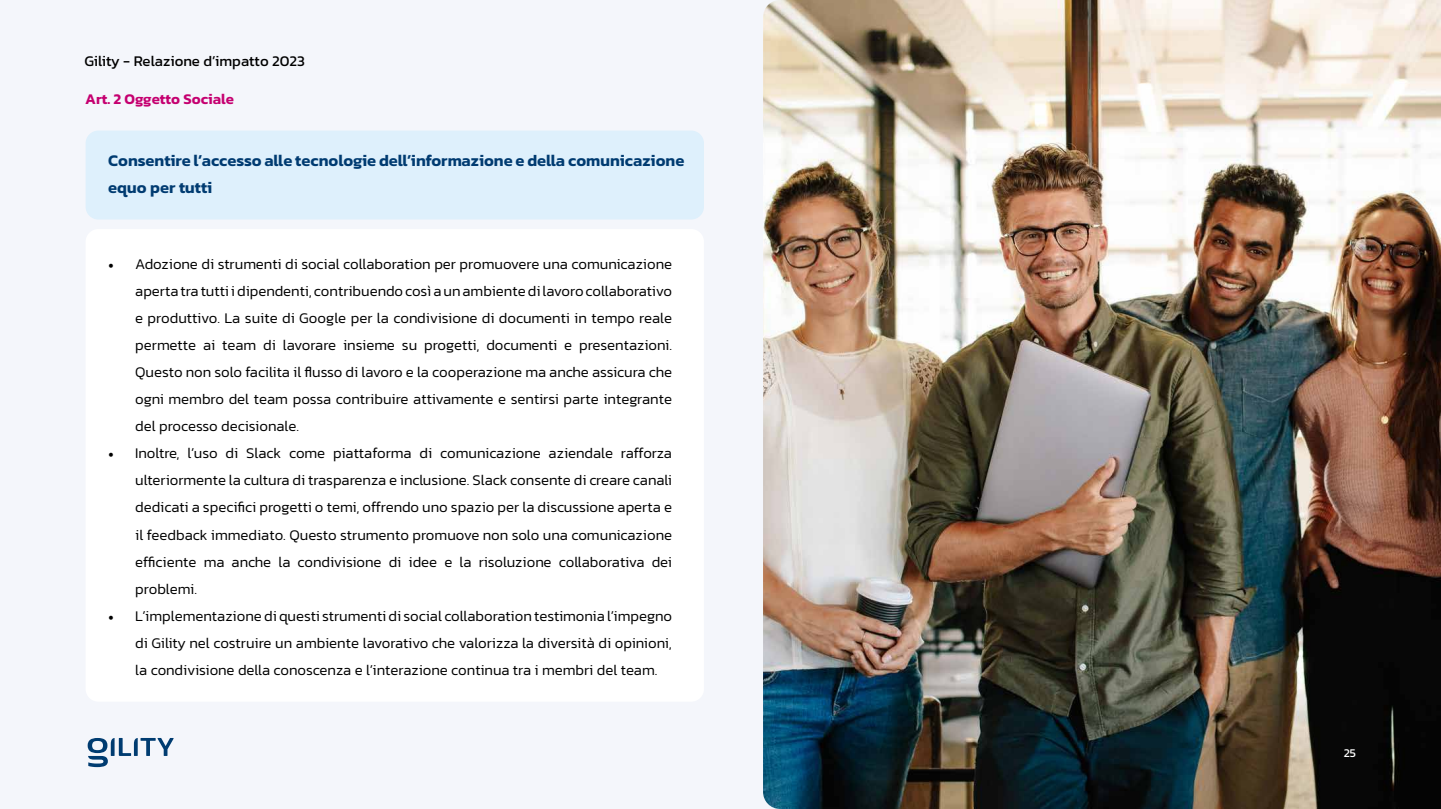
<style>
.page{position:relative;width:1441px;height:809px;background:#fff}
.page>*{position:absolute;margin:0;border:0;box-sizing:border-box;transform-origin:0 0}
.t1{font:600 16.5px/27px "Kanit";color:#003b71}
.t2{font:300 15px/27px "Kanit";color:#000;text-align:justify}
.t3{font:15px "Kanit";color:#000}
.t4{font:600 15px "Kanit";color:#c50070}
.t5{font:12px "Kanit";color:#fff}
.s1{font-family:"Minion Pro";font-weight:400}
</style>
<div class="page">
<div style="left:0;top:0;width:1440px;height:808px;background:#f4f6fb"></div>
<div style="left:86px;top:130px;width:618px;height:89px;background:#def0fc;border-radius:13px"></div>
<div style="left:86px;top:229px;width:618px;height:472px;background:#fff;border-radius:13px"></div>
<svg style="left:88px;top:738px;width:86px;height:28px"></svg>
<img style="left:763px;top:0;width:677px;height:808px">
<p class="t3" style="left:84px;top:50px;width:222px">Gility - Relazione d’impatto 2023</p>
<p class="t4" style="left:85px;top:87px;width:150px">Art. 2 Oggetto Sociale</p>
<p class="t1" style="left:108px;top:146px;width:577px">Consentire l’accesso alle tecnologie dell’informazione e della comunicazione equo per tutti</p>
<p class="t2" style="left:135px;top:250px;width:538px;text-indent:-27px"><span class="s1">•</span> Adozione di strumenti di social collaboration per promuovere una comunicazione aperta tra tutti i dipendenti, contribuendo così a un ambiente di lavoro collaborativo e produttivo. La suite di Google per la condivisione di documenti in tempo reale permette ai team di lavorare insieme su progetti, documenti e presentazioni.<br>Questo non solo facilita il flusso di lavoro e la cooperazione ma anche assicura che ogni membro del team possa contribuire attivamente e sentirsi parte integrante del processo decisionale.</p>
<p class="t2" style="left:135px;top:439px;width:538px;text-indent:-27px"><span class="s1">•</span> Inoltre, l’uso di Slack come piattaforma di comunicazione aziendale rafforza ulteriormente la cultura di trasparenza e inclusione. Slack consente di creare canali dedicati a specifici progetti o temi, offrendo uno spazio per la discussione aperta e il feedback immediato. Questo strumento promuove non solo una comunicazione efficiente ma anche la condivisione di idee e la risoluzione collaborativa dei problemi.</p>
<p class="t2" style="left:135px;top:601px;width:538px;text-indent:-27px"><span class="s1">•</span> L’implementazione di questi strumenti di social collaboration testimonia l’impegno di Gility nel costruire un ambiente lavorativo che valorizza la diversità di opinioni, la condivisione della conoscenza e l’interazione continua tra i membri del team.</p>
<p class="t5" style="left:1343px;top:743px;width:14px">25</p>
</div>
